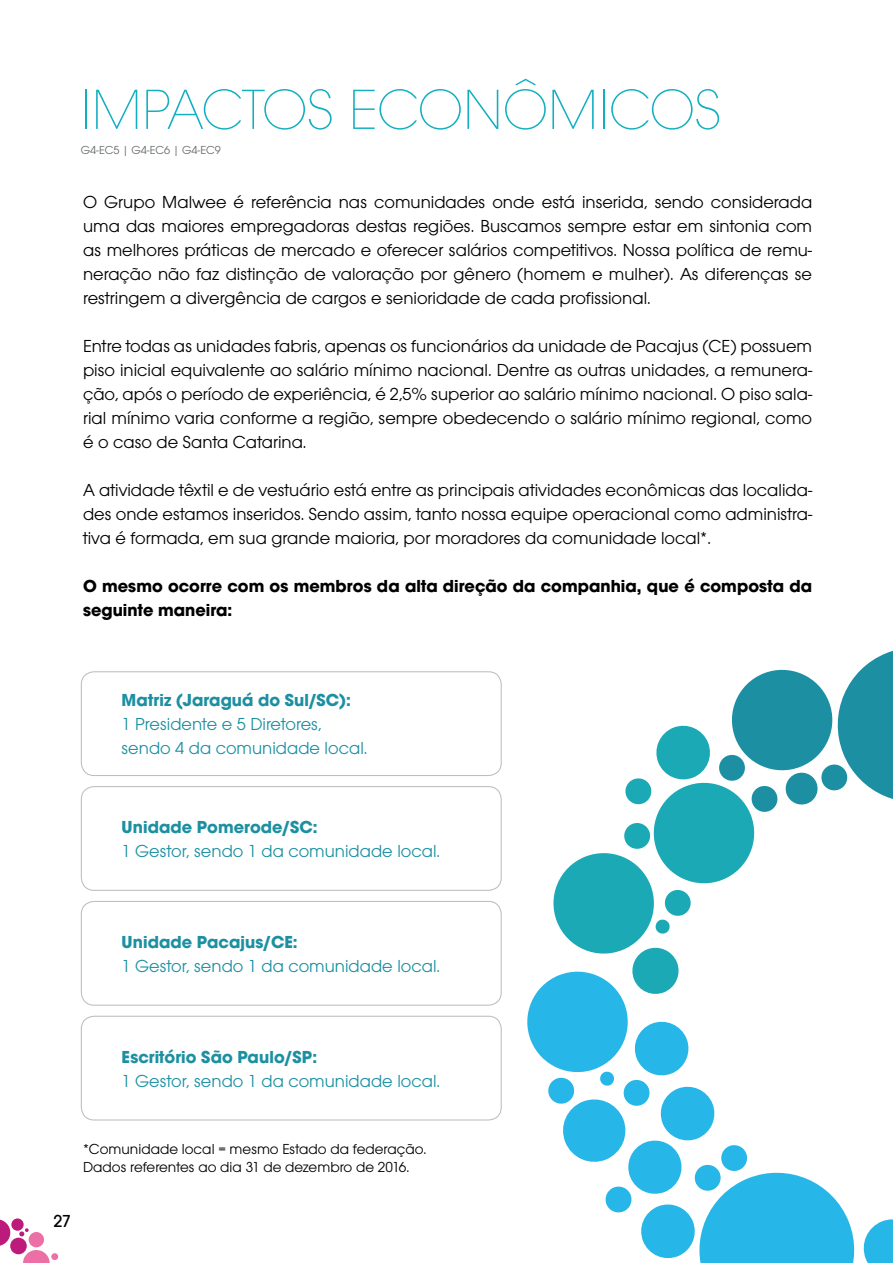
<style>
.page{position:relative;width:893px;height:1263px;background:#fff}
.page>*{position:absolute;margin:0;border:0;box-sizing:border-box;transform-origin:0 0}
.t1{font:200 58.5px "Avalon";color:#11afc0}
.t2{font:18px/24px "Avalon";color:#000001;text-align:justify}
.t3{font:18px/24px "Avalon";color:#1c90a2}
.t4{font:700 18px "Avalon";letter-spacing:.005em;color:#1c90a2}
.t5{font:700 18px/24px "Avalon";color:#000001}
.t6{font:500 18px "Avalon";color:#000001}
.t7{font:15px/18px "Avalon";color:#000001}
.t8{font:12px "Avalon";color:#656969}
</style>
<div class="page">
<svg style="left:0;top:1219px;width:10px;height:27px"></svg>
<svg style="left:23px;top:1250px;width:27px;height:13px"></svg>
<div style="left:51px;top:1253px;width:7px;height:7px;background:#ec6fa5;border-radius:50%"></div>
<svg style="left:19px;top:1228px;width:10px;height:8px"></svg>
<svg style="left:11px;top:1218px;width:13px;height:13px"></svg>
<div style="left:29px;top:1232px;width:15px;height:15px;background:#ec6fa5;border-radius:50%"></div>
<div style="left:10px;top:1238px;width:17px;height:16px;background:#bd1b7c;border-radius:50%"></div>
<div style="left:81px;top:671px;width:421px;height:105px;border:1px solid #bcbebf;border-radius:13px"></div>
<div style="left:81px;top:786px;width:421px;height:105px;border:1px solid #bcbebf;border-radius:13px"></div>
<div style="left:81px;top:901px;width:421px;height:105px;border:1px solid #bcbebf;border-radius:13px"></div>
<div style="left:81px;top:1016px;width:421px;height:104px;border:1px solid #bcbebf;border-radius:13px"></div>
<svg style="left:527px;top:651px;width:366px;height:612px"></svg>
<h1 class="t1" style="left:81px;top:77px;width:642px">IMPACTOS ECONÔMICOS</h1>
<p class="t8" style="left:81px;top:143px;width:141px">G4-EC5 | G4-EC6 | G4-EC9</p>
<p class="t2" style="left:83px;top:190px;width:731px">O Grupo Malwee é referência nas comunidades onde está inserida, sendo considerada uma das maiores empregadoras destas regiões. Buscamos sempre estar em sintonia com as melhores práticas de mercado e oferecer salários competitivos. Nossa política de remu&shy;neração não faz distinção de valoração por gênero (homem e mulher). As diferenças se restringem a divergência de cargos e senioridade de cada profissional.</p>
<p class="t2" style="left:83px;top:334px;width:731px">Entre todas as unidades fabris, apenas os funcionários da unidade de Pacajus (CE) possuem piso inicial equivalente ao salário mínimo nacional. Dentre as outras unidades, a remunera&shy;ção, após o período de experiência, é 2,5% superior ao salário mínimo nacional. O piso sala&shy;rial mínimo varia conforme a região, sempre obedecendo o salário mínimo regional, como é o caso de Santa Catarina.</p>
<p class="t2" style="left:83px;top:478px;width:731px">A atividade têxtil e de vestuário está entre as principais atividades econômicas das localida&shy;des onde estamos inseridos. Sendo assim, tanto nossa equipe operacional como administra&shy;tiva é formada, em sua grande maioria, por moradores da comunidade local*.</p>
<p class="t5" style="left:83px;top:574px;width:731px">O mesmo ocorre com os membros da alta direção da companhia, que é composta da seguinte maneira:</p>
<p class="t4" style="left:122px;top:689px;width:231px">Matriz (Jaraguá do Sul/SC):</p>
<p class="t3" style="left:122px;top:712px;width:247px">1 Presidente e 5 Diretores, sendo 4 da comunidade local.</p>
<p class="t4" style="left:122px;top:816px;width:197px">Unidade Pomerode/SC:</p>
<p class="t3" style="left:122px;top:839px;width:320px">1 Gestor, sendo 1 da comunidade local.</p>
<p class="t4" style="left:122px;top:931px;width:178px">Unidade Pacajus/CE:</p>
<p class="t3" style="left:122px;top:954px;width:320px">1 Gestor, sendo 1 da comunidade local.</p>
<p class="t4" style="left:122px;top:1046px;width:197px">Escritório São Paulo/SP:</p>
<p class="t3" style="left:122px;top:1068px;width:320px">1 Gestor, sendo 1 da comunidade local.</p>
<p class="t7" style="left:83px;top:1140px;width:345px">*Comunidade local = mesmo Estado da federação.<br>Dados referentes ao dia 31 de dezembro de 2016.</p>
<p class="t6" style="left:53px;top:1210px;width:19px">27</p>
</div>
